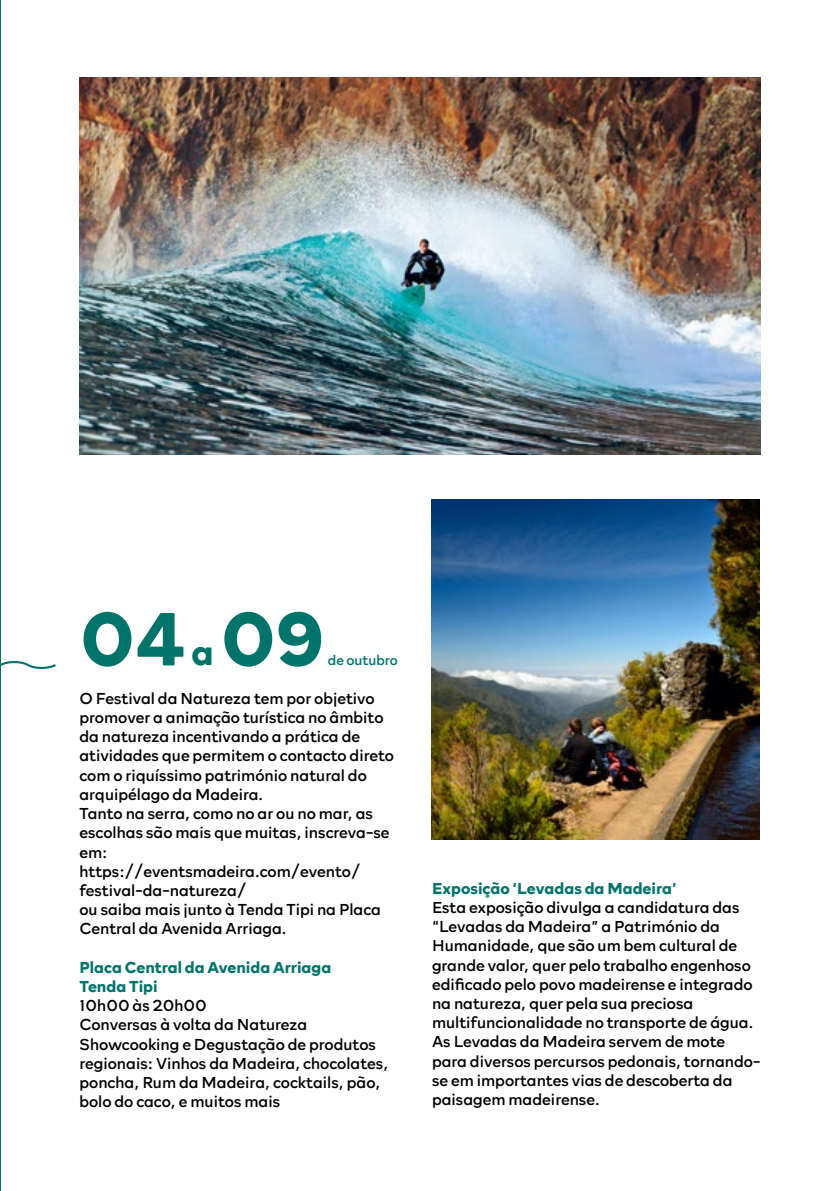
<style>
.page{position:relative;width:840px;height:1191px;background:#fff}
.page>*{position:absolute;margin:0;border:0;box-sizing:border-box;transform-origin:0 0}
.t1{font:700 76px "Rockford Sans";color:#00746b}
.t2{font:16px/19.2px "Rockford Sans";color:#000}
.t3{font:700 16px/19.2px "Rockford Sans";color:#00746b}
.t4{font:14px "Rockford Sans";color:#00746b}
.s1{font-size:36px}
</style>
<div class="page">
<hr style="left:0;top:0;width:1px;height:1191px;background:#00746b">
<svg style="left:1px;top:661px;width:55px;height:8px"></svg>
<img style="left:79px;top:78px;width:681px;height:376px">
<img style="left:431px;top:499px;width:328px;height:340px">
<h1 class="t1" style="left:79px;top:582px;width:247px">04 <span class="s1">a</span> 09</h1>
<p class="t4" style="left:327px;top:650px;width:71px">de outubro</p>
<p class="t2" style="left:79px;top:687px;width:316px">O Festival da Natureza tem por objetivo promover a animação turística no âmbito da natureza incentivando a prática de atividades que permitem o contacto direto com o riquíssimo património natural do arquipélago da Madeira.<br>Tanto na serra, como no ar ou no mar, as escolhas são mais que muitas, inscreva-se em:<br>https://eventsmadeira.com/evento/ festival-da-natureza/<br>ou saiba mais junto à Tenda Tipi na Placa Central da Avenida Arriaga.</p>
<p class="t3" style="left:79px;top:956px;width:253px">Placa Central da Avenida Arriaga<br>Tenda Tipi</p>
<p class="t2" style="left:79px;top:995px;width:310px">10h00 às 20h00<br>Conversas à volta da Natureza<br>Showcooking e Degustação de produtos regionais: Vinhos da Madeira, chocolates, poncha, Rum da Madeira, cocktails, pão, bolo do caco, e muitos mais</p>
<p class="t3" style="left:432px;top:877px;width:246px">Exposição ‘Levadas da Madeira’</p>
<p class="t2" style="left:432px;top:896px;width:330px">Esta exposição divulga a candidatura das “Levadas da Madeira” a Património da Humanidade, que são um bem cultural de grande valor, quer pelo trabalho engenhoso edificado pelo povo madeirense e integrado na natureza, quer pela sua preciosa multifuncionalidade no transporte de água.<br>As Levadas da Madeira servem de mote para diversos percursos pedonais, tornando&shy;se em importantes vias de descoberta da paisagem madeirense.</p>
</div>
